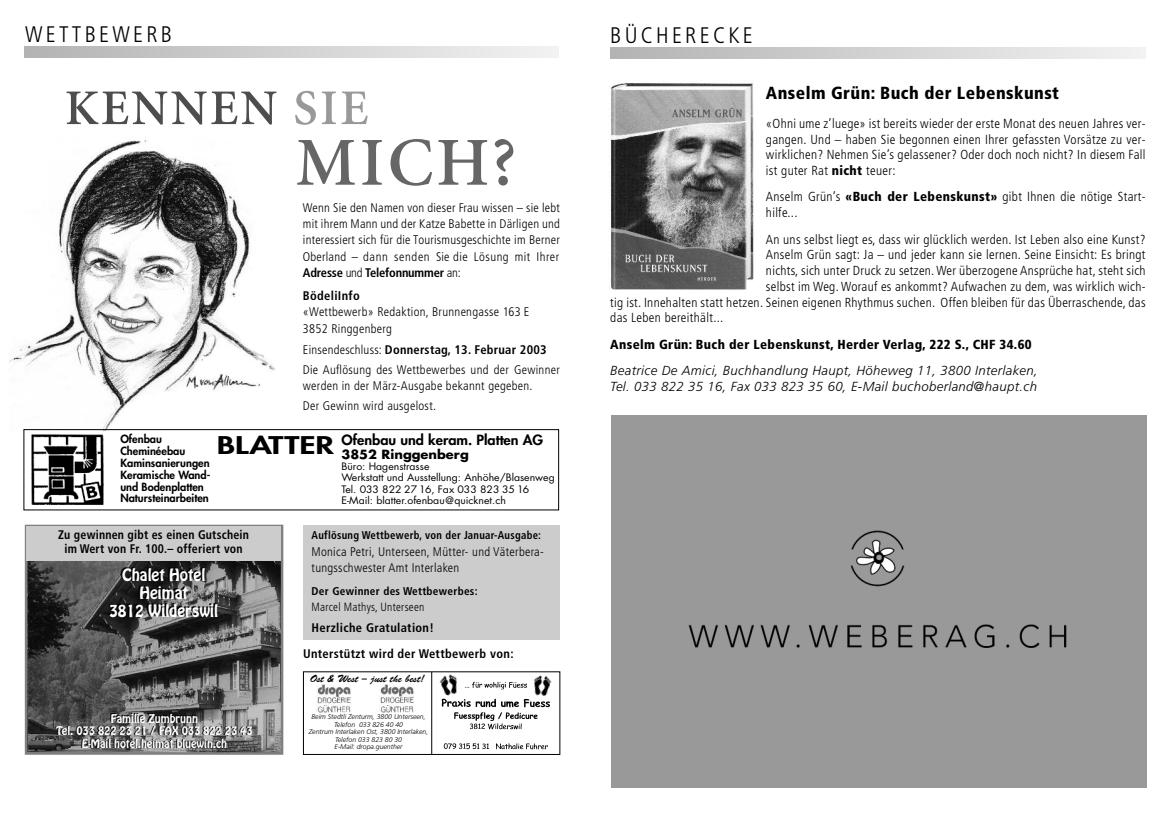
<style>
.page{position:relative;width:1170px;height:815px;background:#fff}
.page>*{position:absolute;margin:0;border:0;box-sizing:border-box;transform-origin:0 0}
.t1{font:600 68.75px "Minion";color:#666}
.t2{font:600 50px "Minion";letter-spacing:.05em;color:#4d4d4d}
.t3{font:800 23.75px "Futura";color:#000;scale:1.4 1}
.t4{font:300 condensed 22.5px "Frutiger";letter-spacing:.145em;color:#000}
.t5{font:900 condensed 17.5px "Frutiger";letter-spacing:.025em;color:#000}
.t6{font:15px/18px "Hobo";color:#fff;text-align:center}
.t7{font:800 13.75px "Futura";color:#000;scale:1.05 1}
.t8{font:300 condensed 13.12px/15.8px "Frutiger";letter-spacing:.025em;color:#000;text-align:justify}
.t9{font:italic 300 13.12px/15.8px "Frutiger LT Std";letter-spacing:.03em;color:#000}
.t10{font:900 condensed 13.12px "Frutiger";letter-spacing:.025em;color:#000}
.t11{font:300 condensed 12.5px/16.2px "Frutiger";letter-spacing:.025em;color:#000}
.t12{font:700 condensed 12.5px "Frutiger";letter-spacing:.025em;color:#000}
.t13{font:700 condensed 12.5px/13.8px "Frutiger";letter-spacing:.025em;color:#000;text-align:center;scale:.95 1}
.t14{font:700 12.38px "Futura";color:#000;scale:1.05 1}
.t15{font:300 condensed 11.88px "Frutiger";letter-spacing:.025em;color:#000;scale:.95 1}
.t16{font:700 condensed 11.25px "Frutiger";letter-spacing:.025em;color:#000;scale:.95 1}
.t17{font:700 condensed 11.25px "Frutiger";letter-spacing:.025em;color:#000}
.t18{font:800 11px/11.9px "Futura";color:#000}
.t19{font:10.62px/12.8px "Hobo";color:#fff;text-align:center}
.t20{font:10.62px "Brush Script";color:#000}
.t21{font:10px/11.2px "Futura";color:#000;scale:1.05 1}
.t22{font:italic 300 6.88px/7.5px "Frutiger LT Std";color:#000;text-align:center}
.s1{color:#999}
.s2{font-weight:700}
.s3{font-weight:900}
</style>
<div class="page">
<svg style="left:610px;top:48px;width:535px;height:11px;background:#d2d2d2"></svg>
<div style="left:611px;top:415px;width:535px;height:372px;background:#999"></div>
<img style="left:610px;top:83px;width:144px;height:206px">
<img style="left:28px;top:560px;width:252px;height:192px">
<div style="left:25px;top:525px;width:258px;height:230px;border:2px solid #808080"></div>
<img style="left:10px;top:137px;width:265px;height:294px">
<svg style="left:25px;top:47px;width:534px;height:10px;background:#d2d2d2"></svg>
<div style="left:303px;top:525px;width:257px;height:115px;background:#ccc"></div>
<div style="left:24px;top:429px;width:535px;height:81px;border:1px solid #000"></div>
<svg style="left:31px;top:434px;width:73px;height:71px"></svg>
<img style="left:31px;top:435px;width:72px;height:70px">
<div style="left:303px;top:671px;width:257px;height:84px;border:1px solid #000"></div>
<img style="left:316px;top:684px;width:35px;height:28px">
<img style="left:380px;top:684px;width:34px;height:28px">
<img style="left:441px;top:681px;width:109px;height:69px">
<img style="left:530px;top:675px;width:22px;height:24px">
<img style="left:440px;top:674px;width:22px;height:24px">
<hr style="left:431px;top:672px;width:1px;height:83px;background:#000">
<div style="left:26px;top:526px;width:255px;height:34px;background:#ccc"></div>
<h3 class="t4" style="left:25px;top:25px;width:149px">WETTBEWERB</h3>
<h3 class="t4" style="left:610px;top:26px;width:144px">BÜCHERECKE</h3>
<h2 class="t2" style="left:65px;top:89px;width:305px">KENNEN <span class="s1">SIE</span></h2>
<h1 class="t1" style="left:296px;top:136px;width:221px">MICH?</h1>
<p class="t11" style="left:303px;top:200px;width:258px;text-align:justify">Wenn Sie den Namen von dieser Frau wissen – sie lebt mit ihrem Mann und der Katze Babette in Därligen und interessiert sich für die Tourismusgeschichte im Berner Oberland – dann senden Sie die Lösung mit Ihrer <span class="s2">Adresse</span> und <span class="s2">Telefonnummer</span> an:</p>
<p class="t12" style="left:303px;top:291px;width:58px">BödeliInfo</p>
<p class="t11" style="left:303px;top:305px;width:228px">«Wettbewerb» Redaktion, Brunnengasse 163 E<br>3852 Ringgenberg</p>
<p class="t11" style="left:303px;top:341px;width:258px;line-height:19.8px">Einsendeschluss: <span class="s2">Donnerstag, 13. Februar 2003<br></span>Die Auflösung des Wettbewerbes und der Gewinner</p>
<p class="t11" style="left:303px;top:377px;width:231px;line-height:19.8px">werden in der März-Ausgabe bekannt gegeben.<br>Der Gewinn wird ausgelost.</p>
<p class="t18" style="left:120px;top:434px;width:92px">Ofenbau<br>Cheminéebau<br>Kaminsanierungen<br>Keramische Wand&shy;und Bodenplatten<br>Natursteinarbeiten</p>
<p class="t7" style="left:341px;top:433px;width:194px">Ofenbau und keram. Platten AG</p>
<h3 class="t3" style="left:217px;top:434px;width:85px">BLATTER</h3>
<p class="t14" style="left:341px;top:449px;width:123px">3852 Ringgenberg</p>
<p class="t21" style="left:341px;top:462px;width:205px">Büro: Hagenstrasse<br>Werkstatt und Ausstellung: Anhöhe/Blasenweg Tel. 033 822 27 16, Fax 033 823 35 16<br>E-Mail: blatter.ofenbau@quicknet.ch</p>
<p class="t13" style="left:58px;top:529px;width:202px">Zu gewinnen gibt es einen Gutschein im Wert von Fr. 100.– offeriert von</p>
<p class="t6" style="left:109px;top:567px;width:110px">Chalet Hotel<br>Heimat<br>3812 Wilderswil</p>
<p class="t19" style="left:56px;top:713px;width:198px">Familie Zumbrunn<br>Tel. 033 822 23 21 / FAX 033 822 23 43<br>E-Mail hotel.heimat bluewin.ch</p>
<p class="t16" style="left:311px;top:531px;width:243px">Auflösung Wettbewerb, von der Januar-Ausgabe:</p>
<p class="t11" style="left:311px;top:544px;width:234px">Monica Petri, Unterseen, Mütter- und Väterbera&shy;tungsschwester Amt Interlaken</p>
<p class="t17" style="left:311px;top:587px;width:168px">Der Gewinner des Wettbewerbes:</p>
<p class="t15" style="left:311px;top:603px;width:120px">Marcel Mathys, Unterseen</p>
<p class="t12" style="left:311px;top:623px;width:124px">Herzliche Gratulation!</p>
<p class="t12" style="left:303px;top:649px;width:212px">Unterstützt wird der Wettbewerb von:</p>
<p class="t20" style="left:310px;top:674px;width:116px">Ost &amp; West – just the best!</p>
<p class="t22" style="left:309px;top:714px;width:121px">Beim Stedtli Zenturm, 3800 Unterseen,<br>Telefon 033 826 40 40<br>Zentrum Interlaken Ost, 3800 Interlaken,<br>Telefon 033 823 80 30<br>E-Mail: dropa.guenther</p>
<h3 class="t5" style="left:765px;top:86px;width:294px">Anselm Grün: Buch der Lebenskunst</h3>
<p class="t8" style="left:765px;top:116px;width:381px">«Ohni ume z’luege» ist bereits wieder der erste Monat des neuen Jahres ver&shy;gangen. Und – haben Sie begonnen einen Ihrer gefassten Vorsätze zu ver&shy;wirklichen? Nehmen Sie’s gelassener? Oder doch noch nicht? In diesem Fall ist guter Rat <span class="s3">nicht</span> teuer:</p>
<p class="t8" style="left:765px;top:190px;width:381px">Anselm Grün’s <span class="s3">«Buch der Lebenskunst»</span> gibt Ihnen die nötige Start&shy;hilfe...</p>
<p class="t8" style="left:765px;top:232px;width:381px">An uns selbst liegt es, dass wir glücklich werden. Ist Leben also eine Kunst?</p>
<p class="t8" style="left:765px;top:248px;width:381px">Anselm Grün sagt: Ja – und jeder kann sie lernen. Seine Einsicht: Es bringt</p>
<p class="t8" style="left:765px;top:264px;width:381px">nichts, sich unter Druck zu setzen.Wer überzogene Ansprüche hat, steht sich</p>
<p class="t8" style="left:765px;top:279px;width:381px">selbst im Weg. Worauf es ankommt? Aufwachen zu dem, was wirklich wich-</p>
<p class="t8" style="left:610px;top:295px;width:537px">tig ist. Innehalten statt hetzen. Seinen eigenen Rhythmus suchen. Offen bleiben für das Überraschende, das</p>
<p class="t8" style="left:610px;top:311px;width:115px">das Leben bereithält...</p>
<p class="t10" style="left:610px;top:339px;width:423px">Anselm Grün: Buch der Lebenskunst, Herder Verlag, 222 S., CHF 34.60</p>
<p class="t9" style="left:610px;top:364px;width:429px">Beatrice De Amici, Buchhandlung Haupt, Höheweg 11, 3800 Interlaken,<br>Tel. 033 822 35 16, Fax 033 823 35 60, E-Mail buchoberland@haupt.ch</p>
</div>
